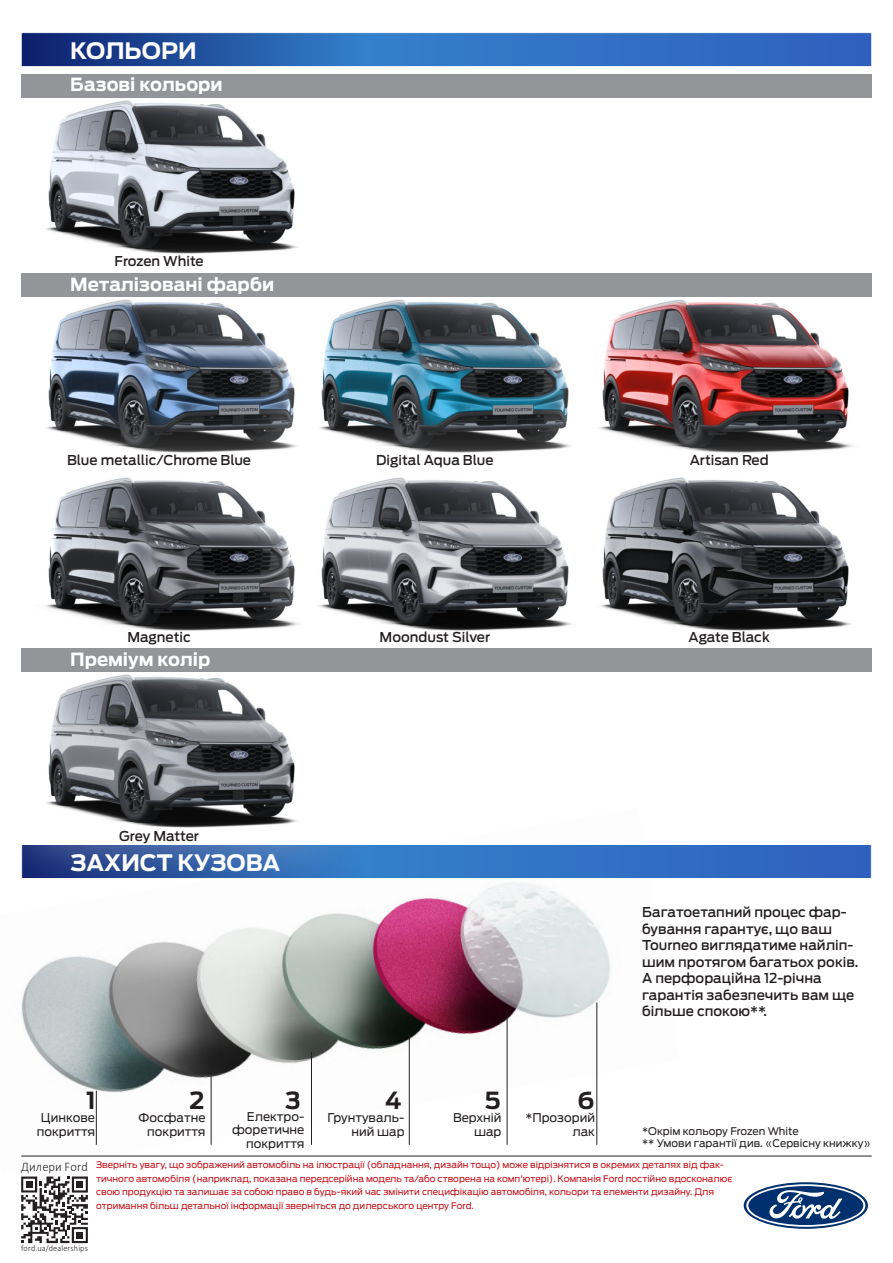
<style>
.page{position:relative;width:893px;height:1263px;background:#fff}
.page>*{position:absolute;margin:0;border:0;box-sizing:border-box;transform-origin:0 0}
.t1{font:700 23.4px "Ford Antenna";color:#231f20}
.t2{font:700 22.5px "Ford Antenna";color:#fff}
.t3{font:700 18px "Ford Antenna";color:#fff}
.t4{font:500 13.5px/16.5px "Ford Antenna";color:#231f20}
.t5{font:300 13.05px "Calibri";letter-spacing:.01em;color:#231f20;scale:.95 1}
.t6{font:12px/13.5px "Ford Antenna";color:#231f20;text-align:right}
.t7{font:10.5px "Ford Antenna";color:#231f20}
.t8{font:9px/13.5px "Ford Antenna";color:#c4121a}
.t9{font:300 8.7px "Calibri";letter-spacing:.015em;color:#231f20;scale:.95 1}
</style>
<div class="page">
<img style="left:21px;top:882px;width:659px;height:274px">
<hr style="left:211px;top:1071px;width:1px;height:74px;background:#231f20">
<hr style="left:96px;top:1091px;width:1px;height:54px;background:#231f20">
<hr style="left:311px;top:1052px;width:1px;height:93px;background:#231f20">
<hr style="left:409px;top:1034px;width:1px;height:111px;background:#231f20">
<hr style="left:507px;top:1011px;width:1px;height:134px;background:#231f20">
<hr style="left:597px;top:1002px;width:1px;height:143px;background:#231f20">
<svg style="left:388px;top:846px;width:482px;height:31px;background:#316ec3"></svg>
<div style="left:21px;top:844px;width:851px;height:35px;border:1px solid #fff"></div>
<img style="left:48px;top:100px;width:247px;height:123px">
<div style="left:0;top:223px;width:388px;height:303px;background:#fff;opacity:.6"></div>
<img style="left:28px;top:297px;width:203px;height:103px">
<div style="left:231px;top:223px;width:431px;height:303px;background:#fff;opacity:.6"></div>
<img style="left:302px;top:297px;width:210px;height:103px">
<div style="left:512px;top:223px;width:381px;height:303px;background:#fff"></div>
<img style="left:602px;top:299px;width:247px;height:101px">
<div style="left:0;top:400px;width:388px;height:303px;background:#fff;opacity:.6"></div>
<img style="left:28px;top:471px;width:203px;height:126px">
<div style="left:231px;top:400px;width:431px;height:303px;background:#fff;opacity:.6"></div>
<img style="left:302px;top:471px;width:210px;height:162px">
<div style="left:512px;top:400px;width:381px;height:303px;background:#fff;opacity:.6"></div>
<img style="left:583px;top:471px;width:289px;height:162px">
<div style="left:0;top:597px;width:388px;height:303px;background:#fff;opacity:.6"></div>
<img style="left:28px;top:672px;width:289px;height:158px">
<svg style="left:23px;top:34px;width:847px;height:31px;background:#2a62b3"></svg>
<div style="left:21px;top:32px;width:851px;height:35px;border:1px solid #fff"></div>
<div style="left:21px;top:74px;width:851px;height:24px;background:#939598"></div>
<div style="left:21px;top:274px;width:851px;height:23px;background:#939598"></div>
<div style="left:21px;top:648px;width:851px;height:24px;background:#939598"></div>
<svg style="left:21px;top:1176px;width:67px;height:67px"></svg>
<div style="left:76px;top:1181px;width:7px;height:7px;background:#231f20"></div>
<div style="left:76px;top:1232px;width:7px;height:6px;background:#231f20"></div>
<div style="left:26px;top:1181px;width:7px;height:7px;background:#231f20"></div>
<hr style="left:21px;top:1156px;width:851px;height:1px;background:#231f20">
<svg style="left:744px;top:1182px;width:124px;height:47px"></svg>
<svg style="left:746px;top:1184px;width:119px;height:43px"></svg>
<p class="t2" style="left:70px;top:31px;width:128px">КОЛЬОРИ</p>
<p class="t3" style="left:70px;top:69px;width:154px">Базові кольори</p>
<p class="t4" style="left:115px;top:251px;width:91px">Frozen White</p>
<p class="t3" style="left:70px;top:268px;width:206px">Металізовані фарби</p>
<p class="t4" style="left:67px;top:450px;width:186px">Blue metallic/Chrome Blue</p>
<p class="t4" style="left:127px;top:627px;width:65px">Magnetic</p>
<p class="t3" style="left:70px;top:643px;width:142px">Преміум колір</p>
<p class="t4" style="left:119px;top:827px;width:81px">Grey Matter</p>
<p class="t2" style="left:71px;top:842px;width:211px">ЗАХИСТ КУЗОВА</p>
<p class="t4" style="left:376px;top:450px;width:119px">Digital Aqua Blue</p>
<p class="t4" style="left:690px;top:450px;width:81px">Artisan Red</p>
<p class="t4" style="left:380px;top:627px;width:112px">Moondust Silver</p>
<p class="t4" style="left:689px;top:627px;width:83px">Agate Black</p>
<p class="t4" style="left:642px;top:903px;width:218px">Багатоетапний процес фар&shy;бування гарантує, що ваш<br>Tourneo виглядатиме найліп&shy;шим протягом багатьох років.</p>
<p class="t4" style="left:642px;top:969px;width:214px">А перфораційна 12-річна гарантія забезпечить вам ще більше спокою**.</p>
<p class="t1" style="left:86px;top:1079px;width:11px">1</p>
<p class="t1" style="left:189px;top:1079px;width:17px">2</p>
<p class="t1" style="left:286px;top:1079px;width:17px">3</p>
<p class="t1" style="left:385px;top:1079px;width:18px">4</p>
<p class="t1" style="left:485px;top:1079px;width:17px">5</p>
<p class="t1" style="left:578px;top:1079px;width:19px">6</p>
<p class="t6" style="left:232px;top:1108px;width:74px">Електро&shy;форетичне покриття</p>
<p class="t6" style="left:37px;top:1110px;width:60px;text-align:center">Цинкове покриття</p>
<p class="t6" style="left:327px;top:1110px;width:79px">Грунтуваль&shy;ний шар</p>
<p class="t6" style="left:453px;top:1110px;width:50px">Верхній</p>
<p class="t6" style="left:138px;top:1110px;width:69px">Фосфатне</p>
<p class="t6" style="left:147px;top:1123px;width:60px">покриття</p>
<p class="t6" style="left:474px;top:1123px;width:29px">шар</p>
<p class="t6" style="left:525px;top:1110px;width:71px">*Прозорий лак</p>
<p class="t7" style="left:642px;top:1122px;width:158px">*Окрім кольору Frozen White</p>
<p class="t7" style="left:642px;top:1134px;width:230px">** Умови гарантії див. «Сервісну книжку»</p>
<p class="t5" style="left:21px;top:1158px;width:72px">Дилери Ford</p>
<p class="t8" style="left:96px;top:1157px;width:638px">Зверніть увагу, що зображений автомобіль на ілюстрації (обладнання, дизайн тощо) може відрізнятися в окремих деталях від фак&shy;тичного автомобіля (наприклад, показана передсерійна модель та/або створена на комп'ютері). Компанія Ford постійно вдосконалює свою продукцію та залишає за собою право в будь-який час змінити специфікацію автомобіля, кольори та елементи дизайну. Для отримання більш детальної інформації зверніться до дилерського центру Ford.</p>
<p class="t9" style="left:21px;top:1243px;width:72px">ford.ua/dealerships</p>
</div>
